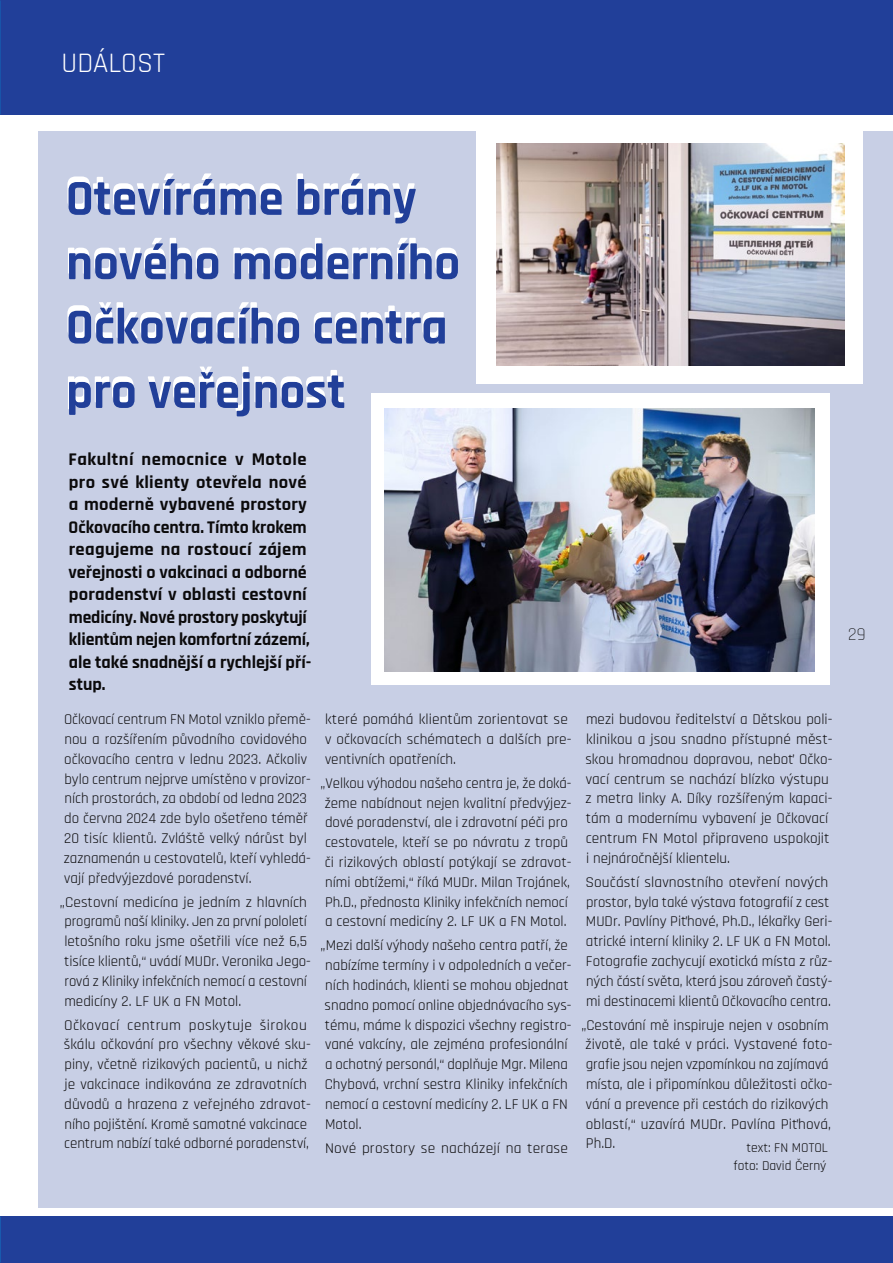
<style>
.page{position:relative;width:893px;height:1263px;background:#fff}
.page>*{position:absolute;margin:0;border:0;box-sizing:border-box;transform-origin:0 0}
.t1{font:700 51px/64.3px "Rajdhani";color:#213f99}
.t2{font:28.5px "Rajdhani";color:#fff}
.t3{font:700 18px/22.5px "Rajdhani";color:#0b0a0b}
.t4{font:300 18px "Rajdhani";color:#000}
.t5{font:15px/19.8px "Rajdhani";color:#0b0a0b}
.t6{font:13.5px/17.7px "Rajdhani";color:#0b0a0b;text-align:right}
</style>
<div class="page">
<div style="left:0;top:0;width:893px;height:115px;background:#213f99"></div>
<div style="left:0;top:1216px;width:893px;height:47px;background:#213f99"></div>
<div style="left:38px;top:131px;width:855px;height:1077px;background:#c8cfe5"></div>
<div style="left:371px;top:393px;width:458px;height:292px;background:#fff"></div>
<div style="left:476px;top:129px;width:387px;height:255px;background:#fff"></div>
<img style="left:496px;top:143px;width:349px;height:223px">
<img style="left:385px;top:408px;width:429px;height:264px">
<h2 class="t2" style="left:62px;top:47px;width:105px">UDÁLOST</h2>
<h1 class="t1" style="left:66px;top:168px;width:396px">Otevíráme brány nového moderního<br>Očkovacího centra pro veřejnost</h1>
<p class="t3" style="left:69px;top:449px;width:244px">Fakultní nemocnice v Motole pro své klienty otevřela nové a moderně vybavené prostory<br>Očkovacího centra. Tímto krokem reagujeme na rostoucí zájem veřejnosti o vakcinaci a odborné poradenství v oblasti cestovní medicíny. Nové prostory poskytují klientům nejen komfortní zázemí, ale také snadnější a rychlejší pří&shy;stup.</p>
<p class="t5" style="left:64px;top:710px;width:248px">Očkovací centrum FN Motol vzniklo přemě&shy;nou a rozšířením původního covidového očkovacího centra v lednu 2023. Ačkoliv bylo centrum nejprve umístěno v provizor&shy;ních prostorách, za období od ledna 2023 do června 2024 zde bylo ošetřeno téměř 20 tisíc klientů. Zvláště velký nárůst byl zaznamenán u cestovatelů, kteří vyhledá&shy;vají předvýjezdové poradenství.</p>
<p class="t5" style="left:60px;top:892px;width:252px">„Cestovní medicína je jedním z hlavních programů naší kliniky. Jen za první pololetí letošního roku jsme ošetřili více než 6,5 tisíce klientů,“ uvádí MUDr. Veronika Jego&shy;rová z Kliniky infekčních nemocí a cestovní medicíny 2. LF UK a FN Motol.</p>
<p class="t5" style="left:64px;top:1015px;width:249px">Očkovací centrum poskytuje širokou škálu očkování pro všechny věkové sku&shy;piny, včetně rizikových pacientů, u nichž je vakcinace indikována ze zdravotních důvodů a hrazena z veřejného zdravot&shy;ního pojištění. Kromě samotné vakcinace centrum nabízí také odborné poradenství,</p>
<p class="t5" style="left:325px;top:710px;width:248px">které pomáhá klientům zorientovat se v očkovacích schématech a dalších pre&shy;ventivních opatřeních.</p>
<p class="t5" style="left:321px;top:773px;width:252px">„Velkou výhodou našeho centra je, že doká&shy;žeme nabídnout nejen kvalitní předvýjez&shy;dové poradenství, ale i zdravotní péči pro cestovatele, kteří se po návratu z tropů či rizikových oblastí potýkají se zdravot&shy;ními obtížemi,“ říká MUDr. Milan Trojánek, Ph.D., přednosta Kliniky infekčních nemocí a cestovní medicíny 2. LF UK a FN Motol.</p>
<p class="t5" style="left:321px;top:936px;width:252px">„Mezi další výhody našeho centra patří, že nabízíme termíny i v odpoledních a večer&shy;ních hodinách, klienti se mohou objednat snadno pomocí online objednávacího sys&shy;tému, máme k dispozici všechny registro&shy;vané vakcíny, ale zejména profesionální a ochotný personál,“ doplňuje Mgr. Milena Chybová, vrchní sestra Kliniky infekčních nemocí a cestovní medicíny 2. LF UK a FN Motol.</p>
<p class="t5" style="left:325px;top:1138px;width:244px">Nové prostory se nacházejí na terase</p>
<p class="t5" style="left:585px;top:710px;width:249px">mezi budovou ředitelství a Dětskou poli&shy;klinikou a jsou snadno přístupné měst&shy;skou hromadnou dopravou, neboť Očko&shy;vací centrum se nachází blízko výstupu z metra linky A. Díky rozšířeným kapaci&shy;tám a modernímu vybavení je Očkovací centrum FN Motol připraveno uspokojit i nejnáročnější klientelu.</p>
<p class="t5" style="left:585px;top:872px;width:249px">Součástí slavnostního otevření nových prostor, byla také výstava fotografií z cest MUDr. Pavlíny Piťhové, Ph.D., lékařky Geri&shy;atrické interní kliniky 2. LF UK a FN Motol.<br>Fotografie zachycují exotická místa z růz&shy;ných částí světa, která jsou zároveň častý&shy;mi destinacemi klientů Očkovacího centra.</p>
<p class="t5" style="left:581px;top:1015px;width:252px">„Cestování mě inspiruje nejen v osobním životě, ale také v práci. Vystavené foto&shy;grafie jsou nejen vzpomínkou na zajímavá místa, ale i připomínkou důležitosti očko&shy;vání a prevence při cestách do rizikových oblastí,“ uzavírá MUDr. Pavlína Piťhová, Ph.D.</p>
<p class="t6" style="left:734px;top:1139px;width:96px">text: FN MOTOL foto: David Černý</p>
<p class="t4" style="left:848px;top:624px;width:19px">29</p>
</div>
